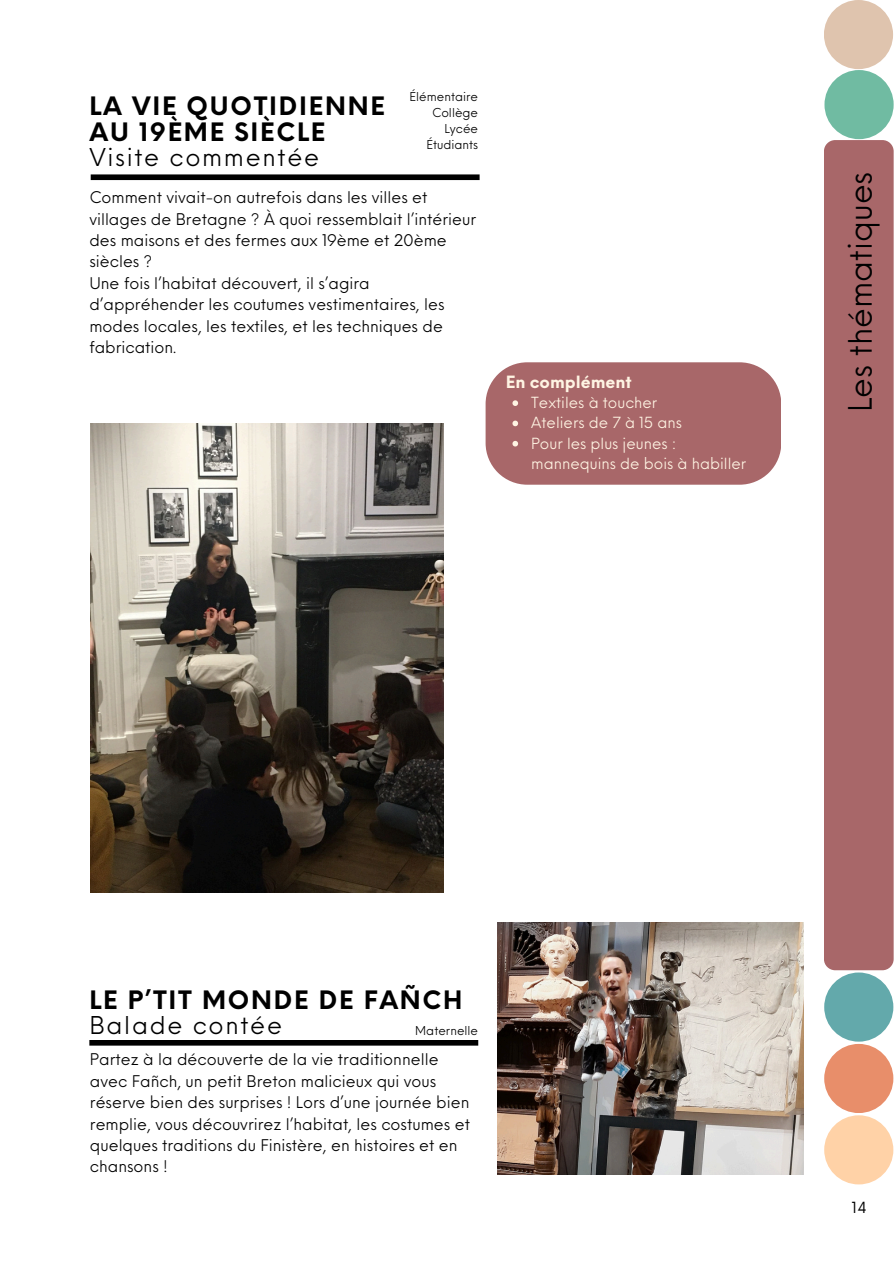
<style>
.page{position:relative;width:894px;height:1264px;background:#fff}
.page>*{position:absolute;margin:0;border:0;box-sizing:border-box;transform-origin:0 0}
.t1{font:31.5px "Neue Einstellung";color:#000}
.t2{font:700 24.75px/25.8px "Neue Einstellung";letter-spacing:.07em;color:#000}
.t3{font:24px "Neue Einstellung";letter-spacing:.07em;color:#000}
.t4{font:700 16.5px "Neue Einstellung";color:#fff4e3}
.t5{font:15.75px/21.3px "Neue Einstellung";color:#000}
.t6{font:15px/20.2px "Neue Einstellung";color:#fff4e3}
.t7{font:15px "Now";color:#000}
.t8{font:12px "Neue Einstellung";color:#000}
</style>
<div class="page">
<img style="left:91px;top:423px;width:352px;height:469px">
<img style="left:497px;top:922px;width:306px;height:252px">
<div style="left:91px;top:174px;width:388px;height:6px;background:#000"></div>
<div style="left:89px;top:1039px;width:389px;height:6px;background:#000"></div>
<div style="left:485px;top:362px;width:296px;height:122px;background:#a86769"></div>
<div style="left:823px;top:140px;width:70px;height:830px;background:#a86769;border-radius:11px"></div>
<div style="left:823px;top:0;width:69px;height:69px;background:#dfc4ae;border-radius:50%"></div>
<div style="left:824px;top:972px;width:69px;height:69px;background:#63a9ab;border-radius:50%"></div>
<div style="left:824px;top:70px;width:69px;height:69px;background:#70bba2;border-radius:50%"></div>
<div style="left:824px;top:1043px;width:69px;height:70px;background:#e88e6a;border-radius:50%"></div>
<div style="left:824px;top:1115px;width:69px;height:69px;background:#ffd2a7;border-radius:50%"></div>
<p class="t8" style="left:409px;top:86px;width:70px">Élémentaire</p>
<p class="t8" style="left:432px;top:102px;width:48px">Collège</p>
<p class="t8" style="left:444px;top:118px;width:35px">Lycée</p>
<p class="t8" style="left:426px;top:134px;width:53px">Étudiants</p>
<h2 class="t2" style="left:89px;top:91px;width:297px">LA VIE QUOTIDIENNE<br>AU 19ÈME SIÈCLE</h2>
<h3 class="t3" style="left:89px;top:135px;width:231px">Visite commentée</h3>
<p class="t5" style="left:89px;top:185px;width:388px">Comment vivait-on autrefois dans les villes et villages de Bretagne ? À quoi ressemblait l’intérieur des maisons et des fermes aux 19ème et 20ème siècles ?<br>Une fois l’habitat découvert, il s’agira d’appréhender les coutumes vestimentaires, les modes locales, les textiles, et les techniques de fabrication.</p>
<h3 class="t4" style="left:505px;top:367px;width:127px">En complément</h3>
<p class="t6" style="left:531px;top:391px;width:128px">Textiles à toucher</p>
<p class="t6" style="left:531px;top:411px;width:152px">Ateliers de 7 à 15 ans</p>
<p class="t6" style="left:531px;top:431px;width:217px">Pour les plus jeunes : mannequins de bois à habiller</p>
<p class="t1" style="left:831px;top:412px;width:242px;rotate:-90deg">Les thématiques</p>
<h2 class="t2" style="left:89px;top:984px;width:374px">LE P’TIT MONDE DE FAÑCH</h2>
<h3 class="t3" style="left:89px;top:1003px;width:194px">Balade contée</h3>
<h4 class="t5" style="left:90px;top:1047px;width:381px">Partez à la découverte de la vie traditionnelle avec Fañch, un petit Breton malicieux qui vous réserve bien des surprises ! Lors d’une journée bien remplie, vous découvrirez l’habitat, les costumes et quelques traditions du Finistère, en histoires et en chansons !</h4>
<p class="t8" style="left:415px;top:1019px;width:64px">Maternelle</p>
<p class="t7" style="left:851px;top:1199px;width:17px">14</p>
</div>
